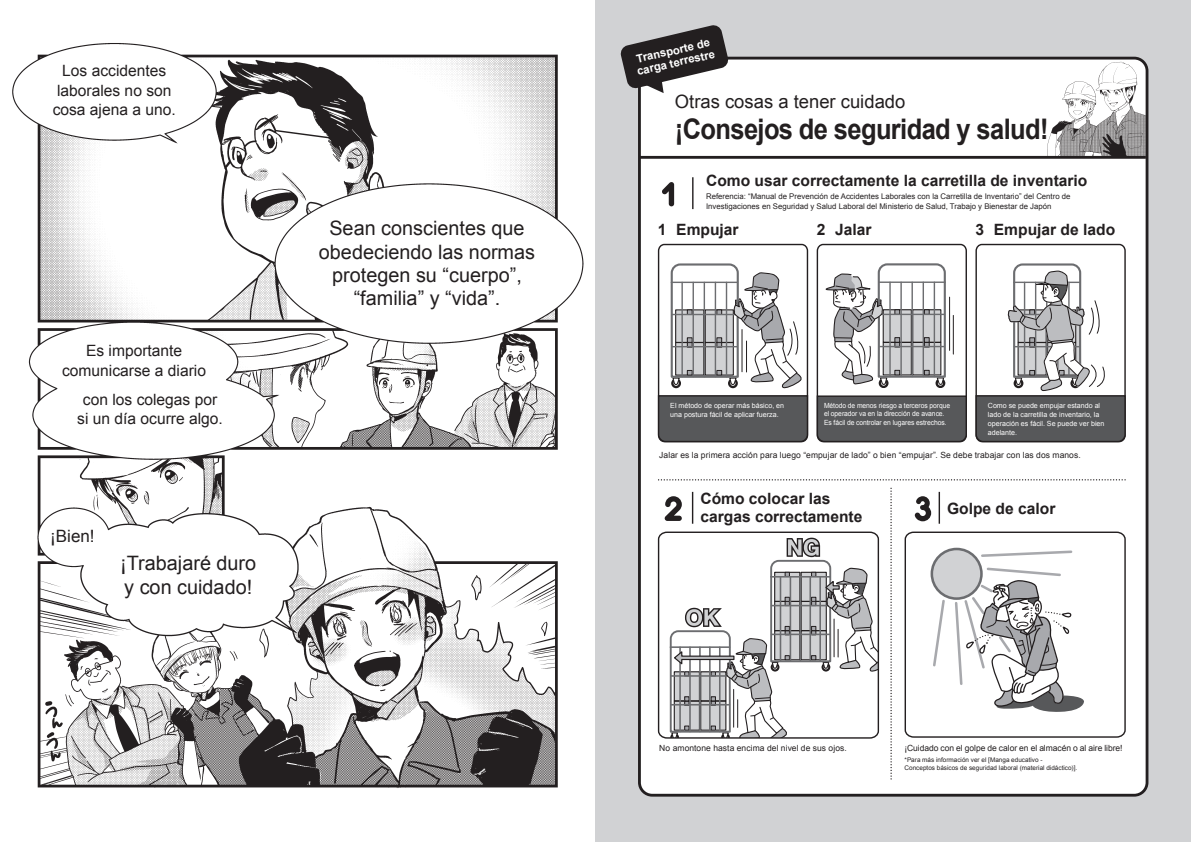
<style>
.page{position:relative;width:1191px;height:842px;background:#fff}
.page>*{position:absolute;margin:0;border:0;box-sizing:border-box;transform-origin:0 0}
.コラム_ヒント_大見出し{font:700 28.3px "Arial";letter-spacing:-.025em;color:#231f20;scale:.9 1}
.労災_マンガセリフA_L2{font:19.8px "Arial";color:#231f20}
.コラム_ヒント_大見出し_サブ{font:18.4px "Arial";color:#231f20}
.労災_マンガセリフA_L1{font:17px "Arial";color:#231f20}
.労災_マンガ_Arial_基本{font:15.6px "Arial";color:#231f20}
.コラム_ポイント_中見出し{font:700 15.6px "Arial";color:#231f20}
.コラム_ヒント_小見出し{font:700 15.6px "Arial";color:#231f20}
.コラム_事業名{font:700 11.3px "Arial";color:#fff}
.コラム_ヒント_説明{font:8.5px "Arial";letter-spacing:.01em;color:#231f20}
.コラム_ヒント_説明-2{font:8.5px "Arial";letter-spacing:-.01em;color:#231f20}
.コラム_注釈_11Q{font:7.8px "Arial";color:#231f20}
.コラム_ヒント_説明2{font:7.1px/9.2px "Arial";color:#fff}
.コラム_ヒント_説明2-2{font:7.1px "Arial";color:#fff;scale:.95 1}
.コラム_注釈_9Q{font:6.4px "Arial";color:#231f20}
</style>
<div class="page">
<div style="left:595px;top:0;width:596px;height:842px;background:#d1d2d4"></div>
<div style="left:639px;top:58px;width:508px;height:737px;background:#fff;border-radius:13px"></div>
<div style="left:638px;top:57px;width:510px;height:740px;border:3px solid #231f20;border-radius:13px"></div>
<svg style="left:658px;top:479px;width:468px;height:1px"></svg>
<svg style="left:890px;top:488px;width:2px;height:292px"></svg>
<svg style="left:904px;top:531px;width:222px;height:207px"></svg>
<svg style="left:818px;top:262px;width:128px;height:126px"></svg>
<hr style="left:949px;top:297px;width:1px;height:53px;background:#231f20">
<hr style="left:953px;top:315px;width:1px;height:39px;background:#231f20">
<div style="left:816px;top:244px;width:151px;height:198px;border:1px solid #231f20;border-radius:6px"></div>
<svg style="left:657px;top:531px;width:222px;height:208px"></svg>
<hr style="left:639px;top:156px;width:506px;height:3px;background:#231f20">
<img style="left:1034px;top:58px;width:111px;height:98px">
<svg style="left:914px;top:496px;width:17px;height:25px"></svg>
<svg style="left:664px;top:496px;width:18px;height:25px"></svg>
<svg style="left:662px;top:182px;width:12px;height:24px"></svg>
<hr style="left:692px;top:177px;width:1px;height:32px;background:#231f20">
<hr style="left:692px;top:492px;width:1px;height:32px;background:#231f20">
<hr style="left:938px;top:492px;width:2px;height:32px;background:#231f20">
<svg style="left:620px;top:25px;width:109px;height:68px"></svg>
<svg style="left:657px;top:263px;width:152px;height:180px"></svg>
<svg style="left:816px;top:395px;width:151px;height:48px;background:#575759"></svg>
<svg style="left:975px;top:263px;width:151px;height:180px"></svg>
<img style="left:12px;top:43px;width:572px;height:745px">
<p class="労災_マンガ_Arial_基本" style="left:62px;top:60px;width:105px">Los accidentes</p>
<p class="労災_マンガ_Arial_基本" style="left:57px;top:80px;width:116px">laborales no son</p>
<p class="労災_マンガ_Arial_基本" style="left:53px;top:100px;width:125px">cosa ajena a uno.</p>
<p class="労災_マンガ_Arial_基本" style="left:86px;top:340px;width:98px">Es importante</p>
<p class="労災_マンガ_Arial_基本" style="left:62px;top:360px;width:145px">comunicarse a diario</p>
<p class="労災_マンガ_Arial_基本" style="left:83px;top:389px;width:136px">con los colegas por</p>
<p class="労災_マンガ_Arial_基本" style="left:77px;top:409px;width:147px">si un día ocurre algo.</p>
<p class="労災_マンガセリフA_L1" style="left:50px;top:525px;width:46px">¡Bien!</p>
<p class="労災_マンガセリフA_L2" style="left:120px;top:550px;width:137px">¡Trabajaré duro</p>
<p class="労災_マンガセリフA_L2" style="left:124px;top:574px;width:129px">y con cuidado!</p>
<p class="労災_マンガセリフA_L2" style="left:329px;top:215px;width:197px">Sean conscientes que</p>
<p class="労災_マンガセリフA_L2" style="left:319px;top:239px;width:218px">obedeciendo las normas</p>
<p class="労災_マンガセリフA_L2" style="left:332px;top:262px;width:191px">protegen su “cuerpo”,</p>
<p class="労災_マンガセリフA_L2" style="left:354px;top:286px;width:148px">“familia” y “vida”.</p>
<p class="コラム_事業名" style="left:635px;top:52px;width:76px;rotate:-13deg">Transporte de</p>
<p class="コラム_事業名" style="left:635px;top:64px;width:81px;rotate:-13deg">carga terrestre</p>
<p class="コラム_ヒント_大見出し_サブ" style="left:675px;top:89px;width:232px">Otras cosas a tener cuidado</p>
<p class="コラム_ヒント_大見出し" style="left:675px;top:111px;width:417px">¡Consejos de seguridad y salud!</p>
<p class="コラム_ポイント_中見出し" style="left:706px;top:171px;width:383px">Como usar correctamente la carretilla de inventario</p>
<p class="コラム_注釈_11Q" style="left:706px;top:191px;width:366px">Referencia: “Manual de Prevención de Accidentes Laborales con la Carretilla de Inventario” del Centro de</p>
<p class="コラム_注釈_11Q" style="left:706px;top:201px;width:347px">Investigaciones en Seguridad y Salud Laboral del Ministerio de Salud, Trabajo y Bienestar de Japón</p>
<p class="コラム_ポイント_中見出し" style="left:658px;top:219px;width:10px">1</p>
<p class="コラム_ヒント_小見出し" style="left:676px;top:219px;width:64px">Empujar</p>
<p class="コラム_ポイント_中見出し" style="left:816px;top:219px;width:10px">2</p>
<p class="コラム_ヒント_小見出し" style="left:835px;top:219px;width:38px">Jalar</p>
<p class="コラム_ポイント_中見出し" style="left:975px;top:219px;width:10px">3</p>
<p class="コラム_ヒント_小見出し" style="left:994px;top:219px;width:123px">Empujar de lado</p>
<p class="コラム_ヒント_説明2" style="left:670px;top:401px;width:115px">El método de operar más básico, en</p>
<p class="コラム_ヒント_説明2" style="left:670px;top:410px;width:110px">una postura fácil de aplicar fuerza.</p>
<p class="コラム_ヒント_説明2-2" style="left:824px;top:400px;width:134px">Método de menos riesgo a terceros porque</p>
<p class="コラム_ヒント_説明2-2" style="left:824px;top:409px;width:128px">el operador va en la dirección de avance.</p>
<p class="コラム_ヒント_説明2-2" style="left:824px;top:417px;width:130px">Es fácil de controlar en lugares estrechos.</p>
<p class="コラム_ヒント_説明2" style="left:988px;top:401px;width:118px">Como se puede empujar estando al lado de la carretilla de inventario, la operación es fácil. Se puede ver bien adelante.</p>
<p class="コラム_ヒント_説明" style="left:659px;top:449px;width:423px">Jalar es la primera acción para luego “empujar de lado” o bien “empujar”. Se debe trabajar con las dos manos.</p>
<p class="コラム_ポイント_中見出し" style="left:700px;top:488px;width:131px">Cómo colocar las</p>
<p class="コラム_ポイント_中見出し" style="left:700px;top:506px;width:164px">cargas correctamente</p>
<p class="コラム_ポイント_中見出し" style="left:947px;top:498px;width:110px">Golpe de calor</p>
<p class="コラム_ヒント_説明" style="left:659px;top:743px;width:189px">No amontone hasta encima del nivel de sus ojos.</p>
<p class="コラム_ヒント_説明-2" style="left:904px;top:743px;width:219px">¡Cuidado con el golpe de calor en el almacén o al aire libre!</p>
<p class="コラム_注釈_9Q" style="left:904px;top:755px;width:139px">*Para más información ver el [Manga educativo -</p>
<p class="コラム_注釈_9Q" style="left:904px;top:763px;width:174px">Conceptos básicos de seguridad laboral (material didáctico)].</p>
</div>
